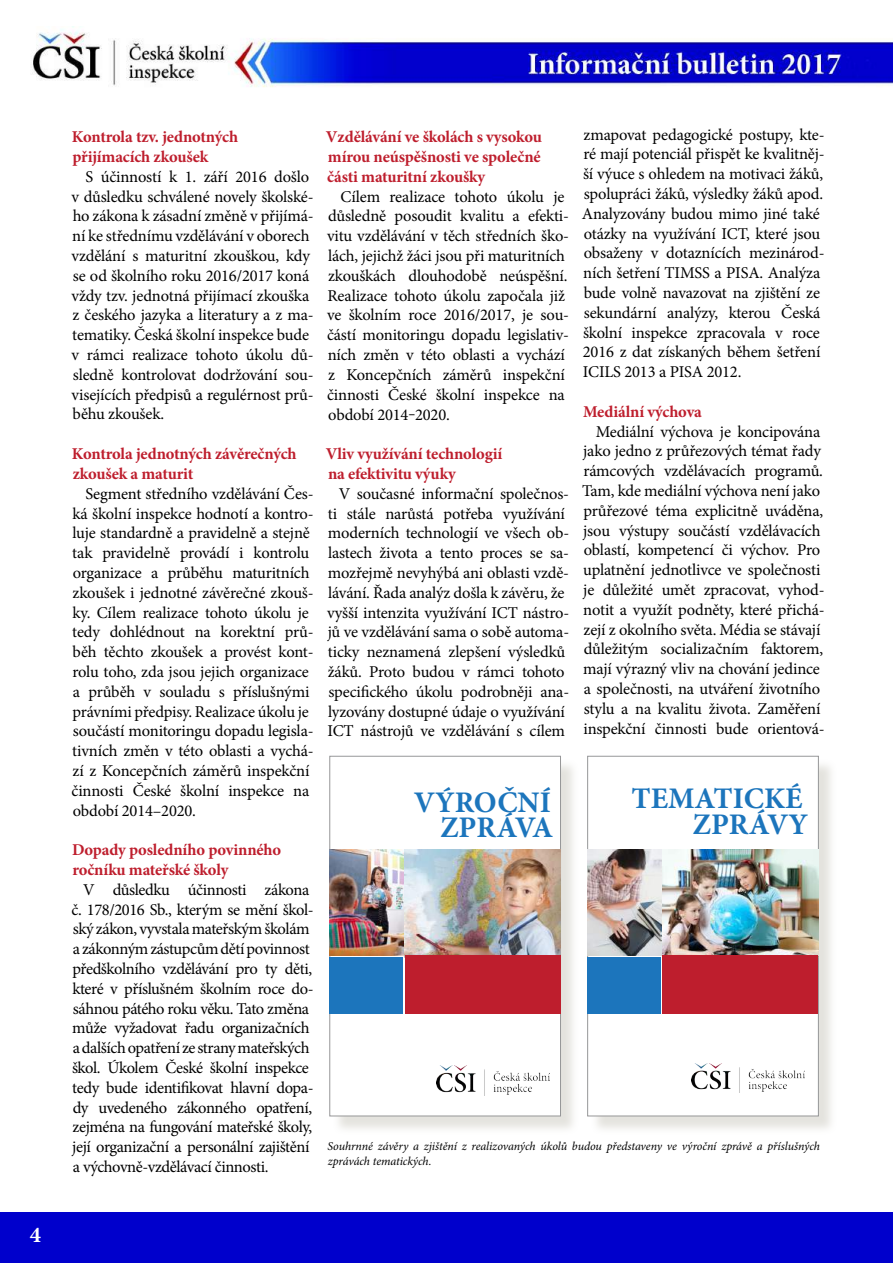
<style>
.page{position:relative;width:893px;height:1263px;background:#fff}
.page>*{position:absolute;margin:0;border:0;box-sizing:border-box;transform-origin:0 0}
.t1{font:700 30px/25.7px "Minion Pro";color:#1c75bc;text-align:right}
.t2{font:700 22.5px "Minion Pro";color:#fff}
.t3{font:16.5px/19.8px "Minion Pro";letter-spacing:-.015em;color:#000}
.t4{font:700 16.5px/19.8px "Minion Pro";letter-spacing:-.01em;color:#be1e2d}
.t5{font:italic 12px/14.4px "Minion Pro";letter-spacing:-.01em;color:#000}
</style>
<div class="page">
<div style="left:0;top:1212px;width:893px;height:51px;background:#00c"></div>
<img style="left:32px;top:29px;width:861px;height:58px">
<div style="left:332px;top:759px;width:247px;height:375px;background:#c6c4b9;opacity:.75"></div>
<div style="left:330px;top:756px;width:231px;height:360px;background:#fff"></div>
<img style="left:405px;top:849px;width:155px;height:106px">
<div style="left:405px;top:955px;width:155px;height:59px;background:#be1e2d"></div>
<img style="left:330px;top:849px;width:73px;height:106px">
<div style="left:330px;top:957px;width:73px;height:57px;background:#1c75bc"></div>
<img style="left:437px;top:1066px;width:113px;height:29px">
<div style="left:590px;top:759px;width:247px;height:375px;background:#c6c4b9;opacity:.75"></div>
<div style="left:587px;top:756px;width:231px;height:360px;background:#fff"></div>
<img style="left:663px;top:849px;width:155px;height:106px">
<div style="left:663px;top:955px;width:155px;height:59px;background:#be1e2d"></div>
<img style="left:587px;top:849px;width:74px;height:106px">
<div style="left:587px;top:957px;width:74px;height:57px;background:#1c75bc"></div>
<img style="left:691px;top:1063px;width:114px;height:30px">
<h2 class="t2" style="left:30px;top:1219px;width:13px">4</h2>
<p class="t4" style="left:72px;top:127px;width:168px">Kontrola tzv. jednotných přijímacích zkoušek</p>
<p class="t3" style="left:72px;top:167px;width:244px;text-indent:14px">S účinností k 1. září 2016 došlo v důsledku schválené novely školské&shy;ho zákona k zásadní změně v přijímá&shy;ní ke střednímu vzdělávání v oborech vzdělání s maturitní zkouškou, kdy se od školního roku 2016/2017 koná vždy tzv. jednotná přijímací zkouška z českého jazyka a literatury a z ma&shy;tematiky. Česká školní inspekce bude v rámci realizace tohoto úkolu dů&shy;sledně kontrolovat dodržování sou&shy;visejících předpisů a regulérnost prů&shy;běhu zkoušek.</p>
<p class="t4" style="left:72px;top:444px;width:226px">Kontrola jednotných závěrečných zkoušek a maturit</p>
<p class="t3" style="left:72px;top:484px;width:244px;text-indent:14px">Segment středního vzdělávání Čes&shy;ká školní inspekce hodnotí a kontro&shy;luje standardně a pravidelně a stejně tak pravidelně provádí i kontrolu organizace a průběhu maturitních zkoušek i jednotné závěrečné zkouš&shy;ky. Cílem realizace tohoto úkolu je tedy dohlédnout na korektní prů&shy;běh těchto zkoušek a provést kont&shy;rolu toho, zda jsou jejich organizace a průběh v souladu s příslušnými právními předpisy. Realizace úkolu je součástí monitoringu dopadu legisla&shy;tivních změn v této oblasti a vychá&shy;zí z Koncepčních záměrů inspekční činnosti České školní inspekce na období 2014–2020.</p>
<p class="t4" style="left:72px;top:840px;width:211px">Dopady posledního povinného ročníku mateřské školy</p>
<p class="t3" style="left:72px;top:880px;width:244px;text-indent:12px">V důsledku účinnosti zákona č. 178/2016 Sb., kterým se mění škol&shy;ský zákon, vyvstala mateřským školám a zákonným zástupcům dětí povinnost předškolního vzdělávání pro ty děti, které v příslušném školním roce do&shy;sáhnou pátého roku věku. Tato změna může vyžadovat řadu organizačních a dalších opatření ze strany mateřských škol. Úkolem České školní inspekce tedy bude identifikovat hlavní dopa&shy;dy uvedeného zákonného opatření, zejména na fungování mateřské školy, její organizační a personální zajištění a výchovně-vzdělávací činnosti.</p>
<p class="t4" style="left:326px;top:127px;width:218px;text-align:justify">Vzdělávání ve školách s vysokou mírou neúspěšnosti ve společné části maturitní zkoušky</p>
<p class="t3" style="left:327px;top:187px;width:244px;text-indent:14px">Cílem realizace tohoto úkolu je důsledně posoudit kvalitu a efekti&shy;vitu vzdělávání v těch středních ško&shy;lách, jejichž žáci jsou při maturitních zkouškách dlouhodobě neúspěšní.<br>Realizace tohoto úkolu započala již ve školním roce 2016/2017, je sou&shy;částí monitoringu dopadu legislativ&shy;ních změn v této oblasti a vychází z Koncepčních záměrů inspekční činnosti České školní inspekce na období 2014‒2020.</p>
<p class="t4" style="left:326px;top:444px;width:178px">Vliv využívání technologií na efektivitu výuky</p>
<p class="t3" style="left:327px;top:484px;width:244px;text-indent:12px">V současné informační společnos&shy;ti stále narůstá potřeba využívání moderních technologií ve všech ob&shy;lastech života a tento proces se sa&shy;mozřejmě nevyhýbá ani oblasti vzdě&shy;lávání. Řada analýz došla k závěru, že vyšší intenzita využívání ICT nástro&shy;jů ve vzdělávání sama o sobě automa&shy;ticky neznamená zlepšení výsledků žáků. Proto budou v rámci tohoto specifického úkolu podrobněji ana&shy;lyzovány dostupné údaje o využívání ICT nástrojů ve vzdělávání s cílem</p>
<p class="t3" style="left:582px;top:124px;width:244px">zmapovat pedagogické postupy, kte&shy;ré mají potenciál přispět ke kvalitněj&shy;ší výuce s ohledem na motivaci žáků, spolupráci žáků, výsledky žáků apod.<br>Analyzovány budou mimo jiné také otázky na využívání ICT, které jsou obsaženy v dotaznících mezinárod&shy;ních šetření TIMSS a PISA. Analýza bude volně navazovat na zjištění ze sekundární analýzy, kterou Česká školní inspekce zpracovala v roce 2016 z dat získaných během šetření ICILS 2013 a PISA 2012.</p>
<p class="t4" style="left:583px;top:401px;width:120px">Mediální výchova</p>
<p class="t3" style="left:582px;top:421px;width:244px;text-align:center">Mediální výchova je koncipována jako jedno z průřezových témat řady rámcových vzdělávacích programů.<br>Tam, kde mediální výchova není jako průřezové téma explicitně uváděna, jsou výstupy součástí vzdělávacích oblastí, kompetencí či výchov. Pro uplatnění jednotlivce ve společnosti je důležité umět zpracovat, vyhod&shy;notit a využít podněty, které přichá&shy;zejí z okolního světa. Média se stávají důležitým socializačním faktorem, mají výrazný vliv na chování jedince a společnosti, na utváření životního stylu a na kvalitu života. Zaměření inspekční činnosti bude orientová-</p>
<h1 class="t1" style="left:414px;top:789px;width:141px">VÝROČNÍ<br>ZPRÁVA</h1>
<h1 class="t1" style="left:631px;top:785px;width:178px">TEMATICKÉ<br>ZPRÁVY</h1>
<p class="t5" style="left:328px;top:1139px;width:494px">Souhrnné závěry a zjištění z realizovaných úkolů budou představeny ve výroční zprávě a příslušných zprávách tematických.</p>
</div>
